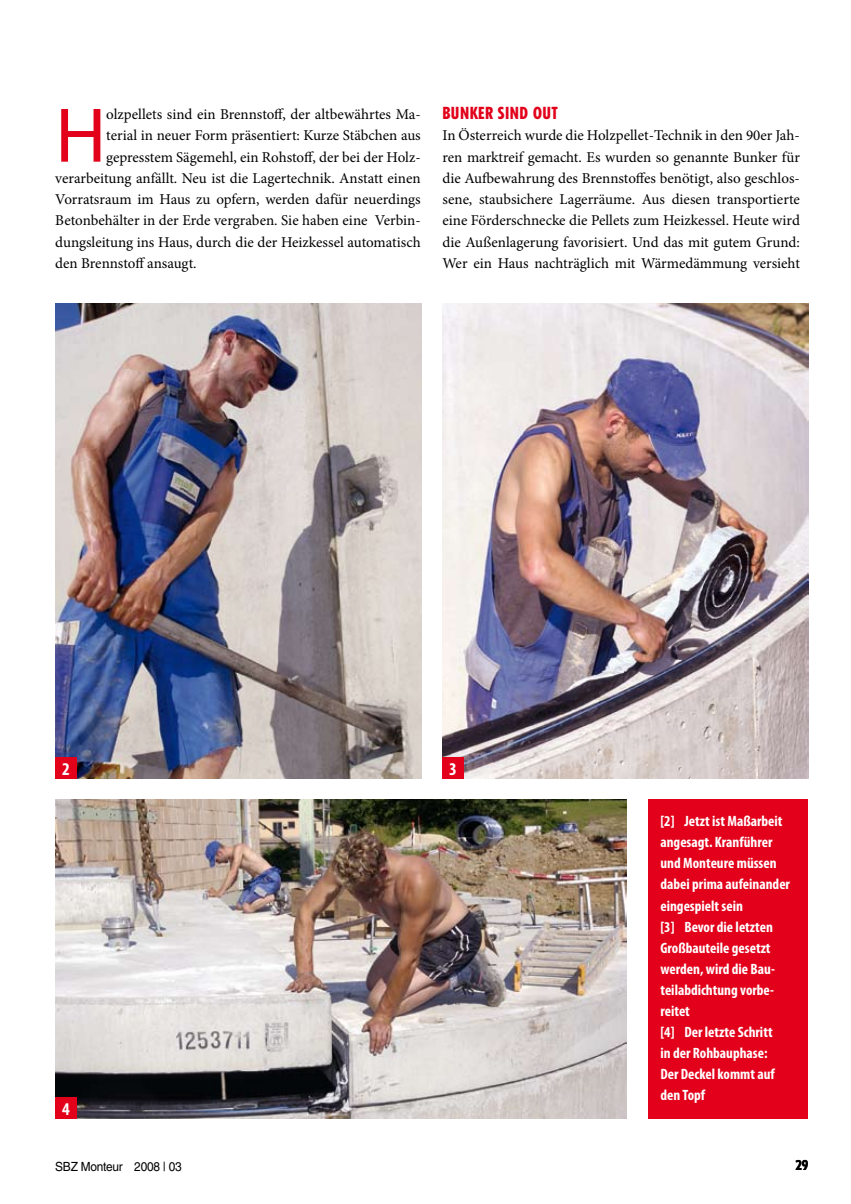
<style>
.page{position:relative;width:851px;height:1204px;background:#fff}
.page>*{position:absolute;margin:0;border:0;box-sizing:border-box;transform-origin:0 0}
.t1{font:78.15px "Myriad Pro";color:#e2001a}
.t2{font:700 condensed 18px "Myriad Pro";color:#fff}
.t3{font:800 condensed 16.5px "Tempo Std";letter-spacing:.03em;color:#e2001a}
.t4{font:15px/21.3px "Minion Pro";color:#000;text-align:justify}
.t5{font:700 condensed 15px/21px "Myriad Pro";color:#fff}
.t6{font:800 condensed 13.5px "Tempo Std";color:#000}
.t7{font:12.6px "Helvetica LT Std";letter-spacing:-.02em;color:#000;scale:.94 1}
</style>
<div class="page">
<img style="left:55px;top:303px;width:366px;height:475px">
<img style="left:442px;top:303px;width:366px;height:475px">
<img style="left:55px;top:799px;width:571px;height:319px">
<div style="left:55px;top:757px;width:22px;height:21px;background:#e2001a"></div>
<div style="left:55px;top:1097px;width:22px;height:21px;background:#e2001a"></div>
<div style="left:442px;top:757px;width:21px;height:21px;background:#e2001a"></div>
<div style="left:647px;top:799px;width:160px;height:319px;background:#e2001a"></div>
<h1 class="t1" style="left:55px;top:87px;width:52px">H</h1>
<p class="t4" style="left:106px;top:104px;width:316px">olzpellets sind ein Brennstoff, der altbewährtes Ma-</p>
<p class="t4" style="left:106px;top:125px;width:316px">terial in neuer Form präsentiert: Kurze Stäbchen aus</p>
<p class="t4" style="left:106px;top:146px;width:316px">gepresstem Sägemehl, ein Rohstoff, der bei der Holz-</p>
<p class="t4" style="left:55px;top:167px;width:367px">verarbeitung anfällt. Neu ist die Lagertechnik. Anstatt einen</p>
<p class="t4" style="left:55px;top:189px;width:367px">Vorratsraum im Haus zu opfern, werden dafür neuerdings</p>
<p class="t4" style="left:55px;top:210px;width:367px">Betonbehälter in der Erde vergraben. Sie haben eine Verbin-</p>
<p class="t4" style="left:55px;top:231px;width:367px">dungsleitung ins Haus, durch die der Heizkessel automatisch</p>
<p class="t4" style="left:55px;top:253px;width:143px">den Brennstoff ansaugt.</p>
<p class="t3" style="left:442px;top:103px;width:117px">BUNKER SIND OUT</p>
<p class="t4" style="left:442px;top:125px;width:359px">In Österreich wurde die Holzpellet-Technik in den 90er Jah&shy;ren marktreif gemacht. Es wurden so genannte Bunker für die Aufbewahrung des Brennstoffes benötigt, also geschlos&shy;sene, staubsichere Lagerräume. Aus diesen transportierte eine Förderschnecke die Pellets zum Heizkessel. Heute wird die Außenlagerung favorisiert. Und das mit gutem Grund:<br>Wer ein Haus nachträglich mit Wärmedämmung versieht</p>
<p class="t2" style="left:62px;top:757px;width:9px">2</p>
<p class="t2" style="left:62px;top:1097px;width:9px">4</p>
<p class="t2" style="left:449px;top:757px;width:9px">3</p>
<p class="t5" style="left:660px;top:810px;width:131px">[2] Jetzt ist Maßarbeit angesagt. Kranführer und Monteure müssen dabei prima aufeinander eingespielt sein<br>[3] Bevor die letzten<br>Großbauteile gesetzt werden, wird die Bau&shy;teilabdichtung vorbe&shy;reitet<br>[4] Der letzte Schritt<br>in der Rohbauphase:<br>Der Deckel kommt auf den Topf</p>
<p class="t7" style="left:55px;top:1159px;width:136px">SBZ Monteur 2008 | 03</p>
<p class="t6" style="left:795px;top:1156px;width:14px">29</p>
</div>
